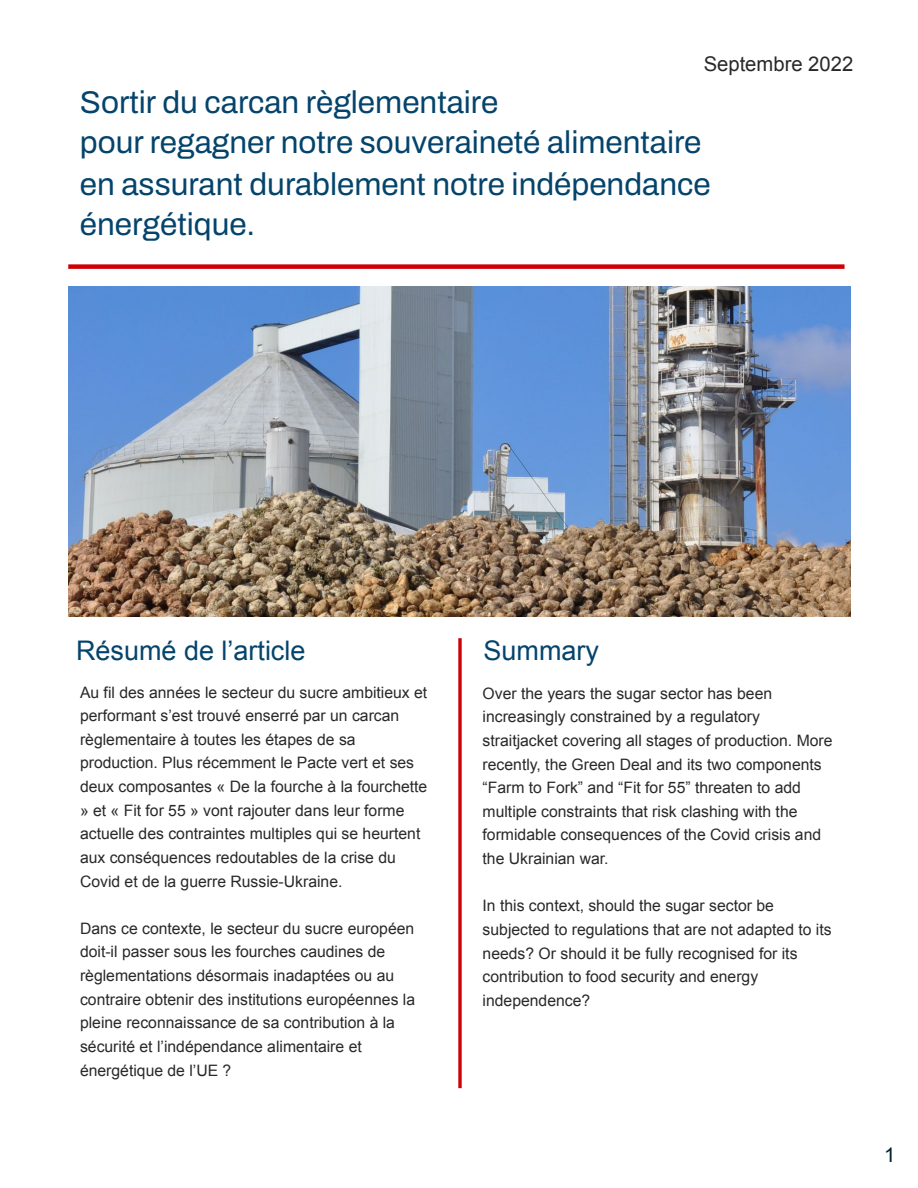
<style>
.page{position:relative;width:918px;height:1188px;background:#fff}
.page>*{position:absolute;margin:0;border:0;box-sizing:border-box;transform-origin:0 0}
.t1{font:600 31.5px/40.8px "Archivo";color:#04446c}
.t2{font:27px "Arial";color:#04446c}
.t3{font:20.25px "Arial";color:#292929}
.t4{font:20.25px "Arial";color:#00202c}
.t5{font:15.75px/23.7px "Arial";color:#292929}
</style>
<div class="page">
<svg style="left:458px;top:640px;width:4px;height:446px;background:#d5272c"></svg>
<img style="left:69px;top:287px;width:781px;height:329px">
<div style="left:71px;top:264px;width:771px;height:5px;background:#ce0006"></div>
<p class="t3" style="left:704px;top:53px;width:151px">Septembre 2022</p>
<h1 class="t1" style="left:80px;top:82px;width:632px">Sortir du carcan règlementaire<br>pour regagner notre souveraineté alimentaire en assurant durablement notre indépendance énergétique.</h1>
<h2 class="t2" style="left:76px;top:636px;width:231px">Résumé de l’article</h2>
<p class="t5" style="left:80px;top:680px;width:349px">Au fil des années le secteur du sucre ambitieux et performant s’est trouvé enserré par un carcan règlementaire à toutes les étapes de sa production. Plus récemment le Pacte vert et ses deux composantes « De la fourche à la fourchette » et « Fit for 55 » vont rajouter dans leur forme actuelle des contraintes multiples qui se heurtent aux conséquences redoutables de la crise du Covid et de la guerre Russie-Ukraine.</p>
<p class="t5" style="left:80px;top:916px;width:337px">Dans ce contexte, le secteur du sucre européen doit-il passer sous les fourches caudines de règlementations désormais inadaptées ou au contraire obtenir des institutions européennes la pleine reconnaissance de sa contribution à la sécurité et l’indépendance alimentaire et énergétique de l’UE ?</p>
<h2 class="t2" style="left:484px;top:636px;width:117px">Summary</h2>
<p class="t5" style="left:483px;top:681px;width:351px">Over the years the sugar sector has been increasingly constrained by a regulatory straitjacket covering all stages of production. More recently, the Green Deal and its two components “Farm to Fork” and “Fit for 55” threaten to add multiple constraints that risk clashing with the formidable consequences of the Covid crisis and the Ukrainian war.</p>
<p class="t5" style="left:483px;top:894px;width:351px">In this context, should the sugar sector be subjected to regulations that are not adapted to its needs? Or should it be fully recognised for its contribution to food security and energy independence?</p>
<p class="t4" style="left:884px;top:1144px;width:13px">1</p>
</div>
